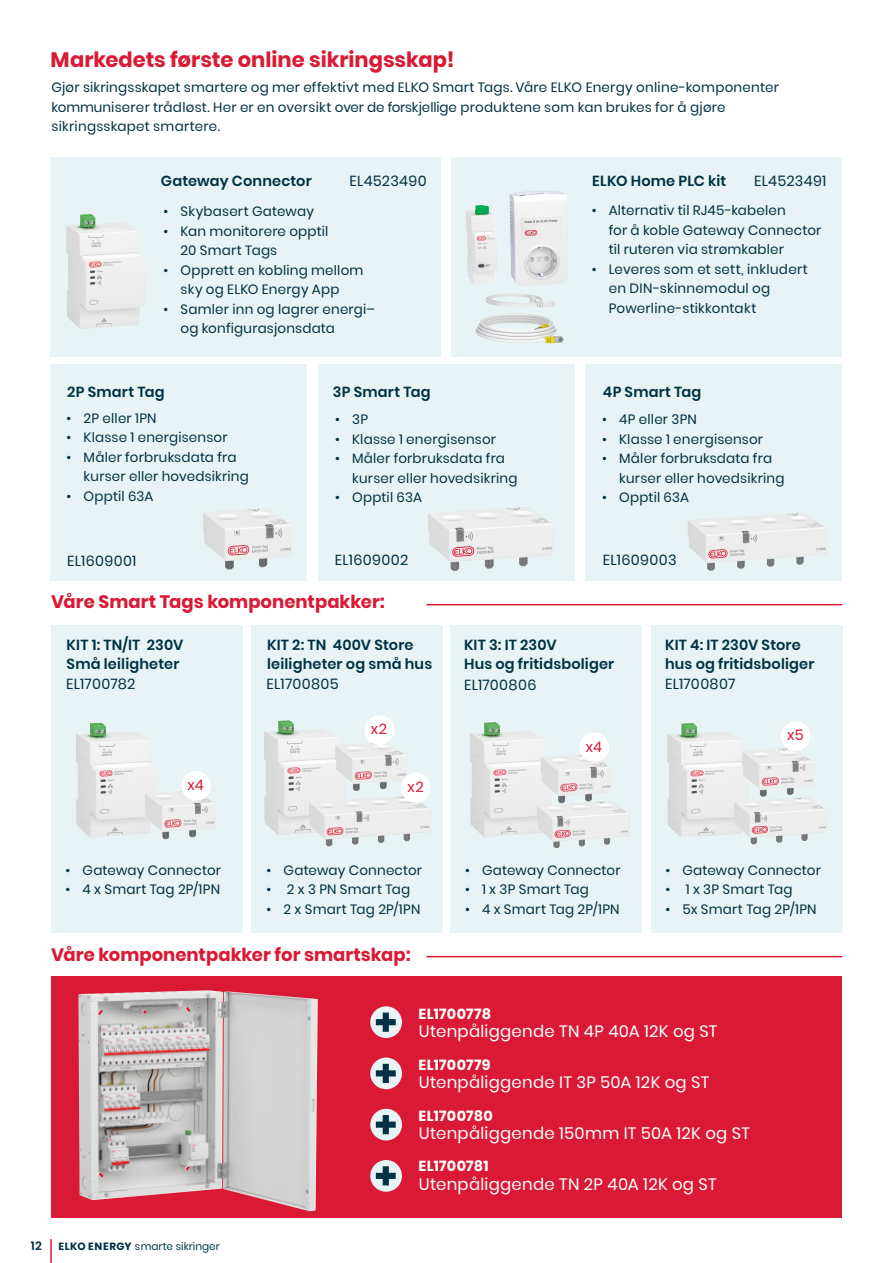
<style>
.page{position:relative;width:893px;height:1263px;background:#fff}
.page>*{position:absolute;margin:0;border:0;box-sizing:border-box;transform-origin:0 0}
.t1{font:700 21px "Poppins";color:#da1a35}
.t2{font:700 18px "Poppins";color:#da1a35}
.t3{font:16.5px "Poppins";letter-spacing:.015em;color:#fff}
.t4{font:600 14.55px/19.5px "Poppins";letter-spacing:.01em;color:#003145}
.t5{font:14.55px "Poppins";letter-spacing:.02em;color:#003145}
.t6{font:700 14.55px "Poppins";letter-spacing:.02em;color:#fff}
.t7{font:14.55px "Poppins";letter-spacing:.015em;color:#da1a35}
.t8{font:13.5px/19.5px "Poppins";letter-spacing:.015em;color:#003145}
.t9{font:600 12px "Poppins";color:#003145}
.t10{font:10.5px "Poppins";color:#02374a}
.s1{font-weight:700;color:#003145}
</style>
<div class="page">
<hr style="left:50px;top:1239px;width:2px;height:24px;background:#da1a35">
<div style="left:51px;top:157px;width:390px;height:199px;background:#e7f3f4"></div>
<div style="left:451px;top:157px;width:390px;height:199px;background:#e7f3f4"></div>
<div style="left:51px;top:364px;width:256px;height:217px;background:#e7f3f4"></div>
<div style="left:318px;top:364px;width:256px;height:217px;background:#e7f3f4"></div>
<div style="left:586px;top:364px;width:256px;height:217px;background:#e7f3f4"></div>
<img style="left:66px;top:214px;width:79px;height:115px">
<img style="left:203px;top:508px;width:89px;height:62px">
<img style="left:428px;top:507px;width:125px;height:64px">
<img style="left:687px;top:513px;width:140px;height:58px">
<div style="left:51px;top:977px;width:790px;height:241px;background:#da1a35"></div>
<div style="left:51px;top:626px;width:191px;height:307px;background:#e7f3f4"></div>
<div style="left:252px;top:626px;width:191px;height:307px;background:#e7f3f4"></div>
<div style="left:451px;top:626px;width:191px;height:307px;background:#e7f3f4"></div>
<div style="left:651px;top:626px;width:191px;height:307px;background:#e7f3f4"></div>
<img style="left:78px;top:990px;width:240px;height:221px">
<hr style="left:426px;top:604px;width:416px;height:1px;background:#da1a35">
<hr style="left:426px;top:956px;width:416px;height:1px;background:#da1a35">
<img style="left:76px;top:722px;width:78px;height:115px">
<img style="left:667px;top:723px;width:75px;height:113px">
<img style="left:470px;top:722px;width:75px;height:115px">
<img style="left:264px;top:720px;width:75px;height:115px">
<img style="left:734px;top:797px;width:92px;height:47px">
<img style="left:536px;top:801px;width:94px;height:47px">
<div style="left:370px;top:1006px;width:32px;height:32px;background:#e7f3f4;border-radius:50%"></div>
<svg style="left:376px;top:1012px;width:20px;height:20px"></svg>
<div style="left:370px;top:1109px;width:32px;height:31px;background:#e7f3f4;border-radius:50%"></div>
<svg style="left:376px;top:1115px;width:20px;height:19px"></svg>
<div style="left:370px;top:1057px;width:32px;height:32px;background:#e7f3f4;border-radius:50%"></div>
<svg style="left:376px;top:1064px;width:20px;height:19px"></svg>
<div style="left:370px;top:1160px;width:32px;height:32px;background:#e7f3f4;border-radius:50%"></div>
<svg style="left:376px;top:1166px;width:20px;height:19px"></svg>
<img style="left:145px;top:790px;width:70px;height:49px">
<img style="left:335px;top:742px;width:71px;height:49px">
<img style="left:742px;top:748px;width:71px;height:49px">
<img style="left:540px;top:754px;width:72px;height:49px">
<img style="left:309px;top:795px;width:122px;height:52px">
<div style="left:579px;top:732px;width:30px;height:30px;background:#fff;border-radius:50%"></div>
<div style="left:364px;top:715px;width:30px;height:30px;background:#fff;border-radius:50%"></div>
<div style="left:401px;top:773px;width:30px;height:30px;background:#fff;border-radius:50%"></div>
<div style="left:781px;top:721px;width:29px;height:30px;background:#fff;border-radius:50%"></div>
<div style="left:181px;top:771px;width:30px;height:29px;background:#fff;border-radius:50%"></div>
<img style="left:486px;top:293px;width:69px;height:15px">
<img style="left:466px;top:191px;width:102px;height:95px">
<h1 class="t1" style="left:51px;top:48px;width:405px">Markedets første online sikringsskap!</h1>
<p class="t8" style="left:51px;top:78px;width:729px">Gjør sikringsskapet smartere og mer effektivt med ELKO Smart Tags. Våre ELKO Energy online-komponenter kommuniserer trådløst. Her er en oversikt over de forskjellige produktene som kan brukes for å gjøre sikringsskapet smartere.</p>
<p class="t4" style="left:161px;top:171px;width:152px">Gateway Connector</p>
<p class="t5" style="left:350px;top:172px;width:79px">EL4523490</p>
<p class="t4" style="left:592px;top:171px;width:136px">ELKO Home PLC kit</p>
<p class="t5" style="left:754px;top:172px;width:74px">EL4523491</p>
<p class="t8" style="left:164px;top:202px;width:152px">• Skybasert Gateway</p>
<p class="t8" style="left:181px;top:222px;width:149px;text-indent:-17px">• Kan monitorere opptil<br>20 Smart Tags</p>
<p class="t8" style="left:164px;top:261px;width:201px;text-align:center">• Opprett en kobling mellom sky og ELKO Energy App</p>
<p class="t8" style="left:181px;top:300px;width:196px;text-indent:-17px">• Samler inn og lagrer energi– og konfigurasjonsdata</p>
<p class="t8" style="left:609px;top:201px;width:214px;text-indent:-17px">• Alternativ til RJ45-kabelen<br>for å koble Gateway Connector til ruteren via strømkabler</p>
<p class="t8" style="left:609px;top:259px;width:201px;text-indent:-17px">• Leveres som et sett, inkludert en DIN-skinnemodul og<br>Powerline-stikkontakt</p>
<p class="t4" style="left:67px;top:382px;width:99px">2P Smart Tag</p>
<p class="t4" style="left:333px;top:382px;width:99px">3P Smart Tag</p>
<p class="t4" style="left:603px;top:382px;width:100px">4P Smart Tag</p>
<p class="t8" style="left:67px;top:408px;width:92px">• 2P eller 1PN</p>
<p class="t8" style="left:67px;top:428px;width:162px">• Klasse 1 energisensor</p>
<p class="t8" style="left:84px;top:447px;width:167px;text-indent:-17px">• Måler forbruksdata fra kurser eller hovedsikring</p>
<p class="t8" style="left:67px;top:486px;width:88px">• Opptil 63A</p>
<p class="t8" style="left:335px;top:410px;width:34px">• 3P</p>
<p class="t8" style="left:335px;top:429px;width:162px">• Klasse 1 energisensor</p>
<p class="t8" style="left:352px;top:449px;width:167px;text-indent:-17px">• Måler forbruksdata fra kurser eller hovedsikring</p>
<p class="t8" style="left:335px;top:488px;width:88px">• Opptil 63A</p>
<p class="t8" style="left:602px;top:410px;width:96px">• 4P eller 3PN</p>
<p class="t8" style="left:602px;top:429px;width:162px">• Klasse 1 energisensor</p>
<p class="t8" style="left:619px;top:449px;width:167px;text-indent:-17px">• Måler forbruksdata fra kurser eller hovedsikring</p>
<p class="t8" style="left:602px;top:488px;width:88px">• Opptil 63A</p>
<p class="t5" style="left:67px;top:552px;width:71px">EL1609001</p>
<p class="t5" style="left:335px;top:551px;width:75px">EL1609002</p>
<p class="t5" style="left:603px;top:551px;width:75px">EL1609003</p>
<h2 class="t2" style="left:51px;top:591px;width:335px">Våre Smart Tags komponentpakker:</h2>
<p class="t4" style="left:267px;top:635px;width:167px">KIT 2: TN 400V Store leiligheter og små hus</p>
<p class="t4" style="left:464px;top:635px;width:152px">KIT 3: IT 230V<br>Hus og fritidsboliger</p>
<p class="t4" style="left:665px;top:635px;width:151px">KIT 4: IT 230V Store hus og fritidsboliger</p>
<p class="t4" style="left:67px;top:635px;width:118px">KIT 1: TN/IT 230V<br>Små leiligheter</p>
<p class="t5" style="left:66px;top:676px;width:71px">EL1700782</p>
<p class="t5" style="left:267px;top:676px;width:74px">EL1700805</p>
<p class="t5" style="left:464px;top:676px;width:74px">EL1700806</p>
<p class="t5" style="left:665px;top:676px;width:72px">EL1700807</p>
<p class="t7" style="left:188px;top:776px;width:18px">x4</p>
<p class="t8" style="left:66px;top:860px;width:157px">• Gateway Connector</p>
<p class="t8" style="left:66px;top:880px;width:156px">• 4 x Smart Tag 2P/1PN</p>
<p class="t7" style="left:371px;top:721px;width:18px">x2</p>
<p class="t7" style="left:407px;top:778px;width:18px">x2</p>
<p class="t8" style="left:267px;top:860px;width:157px">• Gateway Connector</p>
<p class="t8" style="left:267px;top:880px;width:145px">• 2 x 3 PN Smart Tag</p>
<p class="t8" style="left:267px;top:899px;width:155px">• 2 x Smart Tag 2P/1PN</p>
<h2 class="t2" style="left:51px;top:944px;width:361px">Våre komponentpakker for smartskap:</h2>
<p class="t7" style="left:586px;top:738px;width:18px">x4</p>
<p class="t8" style="left:465px;top:860px;width:157px">• Gateway Connector</p>
<p class="t8" style="left:465px;top:880px;width:125px">• 1 x 3P Smart Tag</p>
<p class="t8" style="left:465px;top:899px;width:156px">• 4 x Smart Tag 2P/1PN</p>
<p class="t6" style="left:418px;top:1005px;width:74px">EL1700778</p>
<p class="t7" style="left:787px;top:727px;width:18px">x5</p>
<p class="t8" style="left:665px;top:860px;width:157px">• Gateway Connector</p>
<p class="t8" style="left:665px;top:880px;width:129px">• 1 x 3P Smart Tag</p>
<p class="t8" style="left:665px;top:899px;width:153px">• 5x Smart Tag 2P/1PN</p>
<p class="t9" style="left:31px;top:1239px;width:13px">12</p>
<p class="t10" style="left:58px;top:1240px;width:163px"><span class="s1">ELKO ENERGY</span> smarte sikringer</p>
<p class="t3" style="left:393px;top:1022px;width:326px">• Utenpåliggende TN 4P 40A 12K og ST</p>
<p class="t3" style="left:393px;top:1073px;width:317px">• Utenpåliggende IT 3P 50A 12K og ST</p>
<p class="t3" style="left:393px;top:1124px;width:358px">• Utenpåliggende 150mm IT 50A 12K og ST</p>
<p class="t3" style="left:393px;top:1175px;width:325px">• Utenpåliggende TN 2P 40A 12K og ST</p>
<p class="t6" style="left:418px;top:1056px;width:74px">EL1700779</p>
<p class="t6" style="left:418px;top:1107px;width:76px">EL1700780</p>
<p class="t6" style="left:418px;top:1158px;width:72px">EL1700781</p>
</div>
